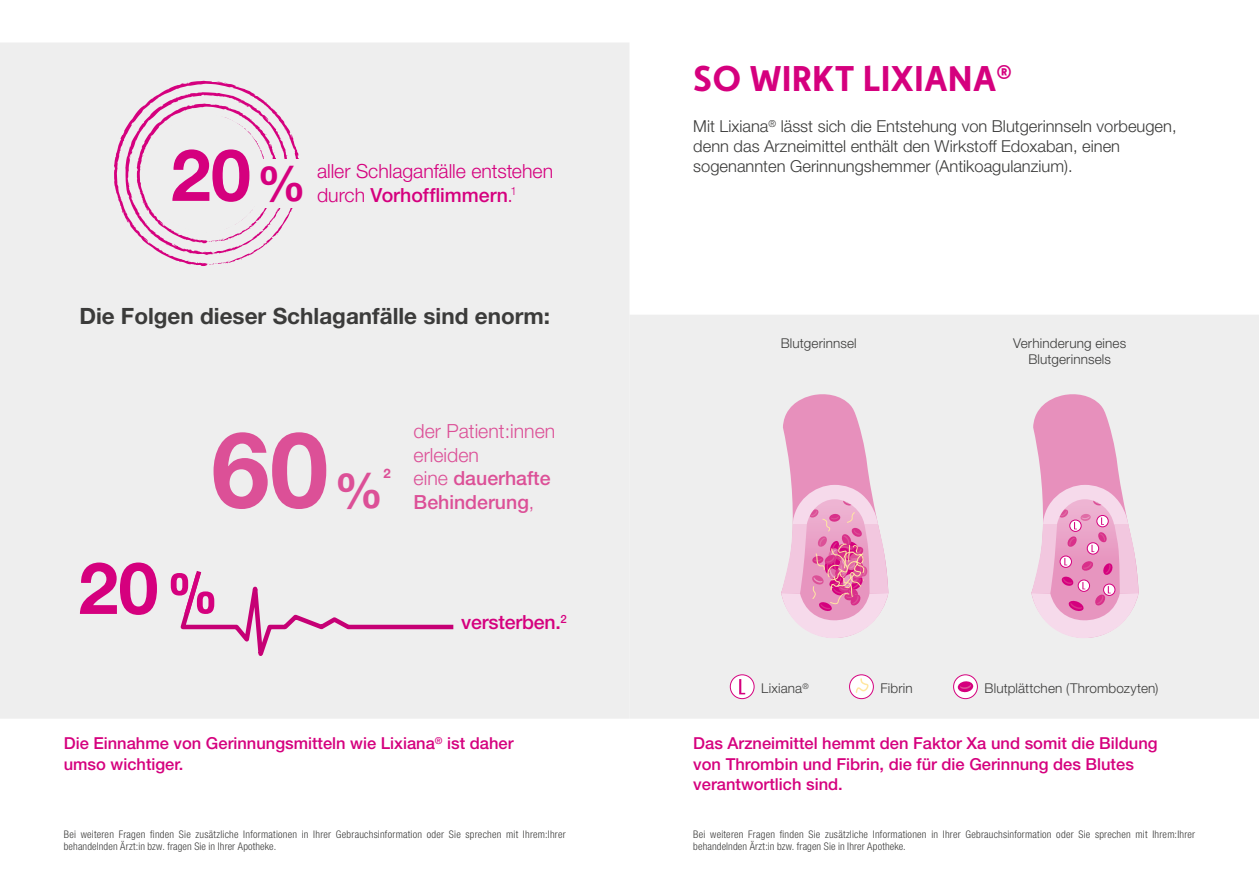
<style>
.page{position:relative;width:1259px;height:893px;background:#fff}
.page>*{position:absolute;margin:0;border:0;box-sizing:border-box;transform-origin:0 0}
.t1{font:700 105.3px "Helvetica Neue LT Std";color:#dc5097}
.t2{font:700 72px "Helvetica Neue LT Std";color:#d5007e}
.t3{font:700 36px "Faricy New";color:#d5007e}
.t4{font:700 22.5px "Helvetica Neue LT Std";color:#3b3b3a}
.t5{font:300 19.5px/23.4px "Helvetica Neue LT Std";color:#dc5097}
.t6{font:300 19.5px/24px "Helvetica Neue LT Std";color:#d5007e}
.t7{font:500 19.5px "Helvetica Neue LT Std";letter-spacing:-.01em;color:#d5007e}
.t8{font:500 16.5px/20.2px "Helvetica Neue LT Std";color:#d5007e}
.t9{font:300 16.5px/19.8px "Helvetica Neue LT Std";color:#3b3b3a}
.t10{font:300 13.5px/16.5px "Helvetica Neue LT Std";letter-spacing:.01em;color:#3b3b3a;text-align:center}
.t11{font:700 13.05px "Helvetica Neue LT Std";color:#dc5097}
.t12{font:300 11.4px "Helvetica Neue LT Std";color:#d5007e}
.t13{font:300 condensed 10.5px/12px "Helvetica Neue LT Std";letter-spacing:.02em;color:#3b3b3a}
.s1{font-size:48.9px}
.s2{font-weight:500}
</style>
<div class="page">
<div style="left:0;top:43px;width:629px;height:676px;background:#eee"></div>
<div style="left:629px;top:315px;width:630px;height:404px;background:#eee"></div>
<svg style="left:1031px;top:393px;width:107px;height:247px;background:#ebb6d2"></svg>
<svg style="left:781px;top:393px;width:107px;height:247px;background:#ebb2cf"></svg>
<div style="left:730px;top:675px;width:24px;height:24px;background:#fff;border-radius:50%"></div>
<div style="left:730px;top:674px;width:24px;height:25px;border:1px solid #d5007e;border-radius:50%"></div>
<svg style="left:739px;top:679px;width:6px;height:15px"></svg>
<svg style="left:849px;top:675px;width:24px;height:24px"></svg>
<div style="left:849px;top:674px;width:24px;height:25px;border:1px solid #d5007e;border-radius:50%"></div>
<svg style="left:854px;top:677px;width:16px;height:17px"></svg>
<svg style="left:953px;top:675px;width:24px;height:24px"></svg>
<div style="left:953px;top:674px;width:24px;height:25px;border:1px solid #d5007e;border-radius:50%"></div>
<svg style="left:957px;top:681px;width:16px;height:12px"></svg>
<svg style="left:114px;top:81px;width:186px;height:185px;background:#e9c8dc"></svg>
<div style="left:146px;top:114px;width:119px;height:119px;background:#eee;border-radius:50%"></div>
<div style="left:304px;top:164px;width:272px;height:64px;background:#eee"></div>
<svg style="left:171px;top:560px;width:287px;height:98px;background:#ead8e3"></svg>
<div style="left:255px;top:159px;width:46px;height:48px;background:#eee"></div>
<h2 class="t2" style="left:171px;top:131px;width:137px">20<span class="s1">%</span></h2>
<h3 class="t6" style="left:317px;top:158px;width:238px">aller Schlaganfälle entstehen durch <span class="s2">Vorhofflimmern</span>.</h3>
<p class="t12" style="left:510px;top:184px;width:8px">1</p>
<h3 class="t4" style="left:79px;top:302px;width:472px">Die Folgen dieser Schlaganfälle sind enorm:</h3>
<h2 class="t2" style="left:78px;top:544px;width:82px">20</h2>
<h1 class="t1" style="left:211px;top:405px;width:174px">60<span class="s1">%</span></h1>
<p class="t11" style="left:383px;top:465px;width:9px">2</p>
<h3 class="t5" style="left:414px;top:419px;width:143px">der Patient:innen erleiden<br>eine <span class="s2">dauerhafte<br>Behinderung</span>,</h3>
<h3 class="t7" style="left:461px;top:611px;width:107px">versterben.<sup>2</sup></h3>
<h3 class="t8" style="left:64px;top:733px;width:451px">Die Einnahme von Gerinnungsmitteln wie Lixiana<sup>®</sup> ist daher umso wichtiger.</h3>
<p class="t13" style="left:64px;top:829px;width:503px">Bei weiteren Fragen finden Sie zusätzliche Informationen in Ihrer Gebrauchsinformation oder Sie sprechen mit Ihrem:Ihrer behandelnden Ärzt:in bzw. fragen Sie in Ihrer Apotheke.</p>
<h3 class="t3" style="left:693px;top:57px;width:320px">SO WIRKT LIXIANA<sup>®</sup></h3>
<h3 class="t9" style="left:693px;top:116px;width:485px">Mit Lixiana<sup>®</sup> lässt sich die Entstehung von Blutgerinnseln vorbeugen, denn das Arzneimittel enthält den Wirkstoff Edoxaban, einen sogenannten Gerinnungshemmer (Antikoagulanzium).</h3>
<p class="t10" style="left:780px;top:334px;width:78px">Blutgerinnsel</p>
<p class="t10" style="left:1013px;top:334px;width:115px">Verhinderung eines<br>Blutgerinnsels</p>
<p class="t10" style="left:761px;top:680px;width:49px">Lixiana<sup>®</sup></p>
<p class="t10" style="left:880px;top:680px;width:34px">Fibrin</p>
<p class="t10" style="left:984px;top:680px;width:175px">Blutplättchen (Thrombozyten)</p>
<h3 class="t8" style="left:693px;top:733px;width:466px">Das Arzneimittel hemmt den Faktor Xa und somit die Bildung von Thrombin und Fibrin, die für die Gerinnung des Blutes verantwortlich sind.</h3>
<p class="t13" style="left:693px;top:829px;width:503px">Bei weiteren Fragen finden Sie zusätzliche Informationen in Ihrer Gebrauchsinformation oder Sie sprechen mit Ihrem:Ihrer behandelnden Ärzt:in bzw. fragen Sie in Ihrer Apotheke.</p>
</div>
